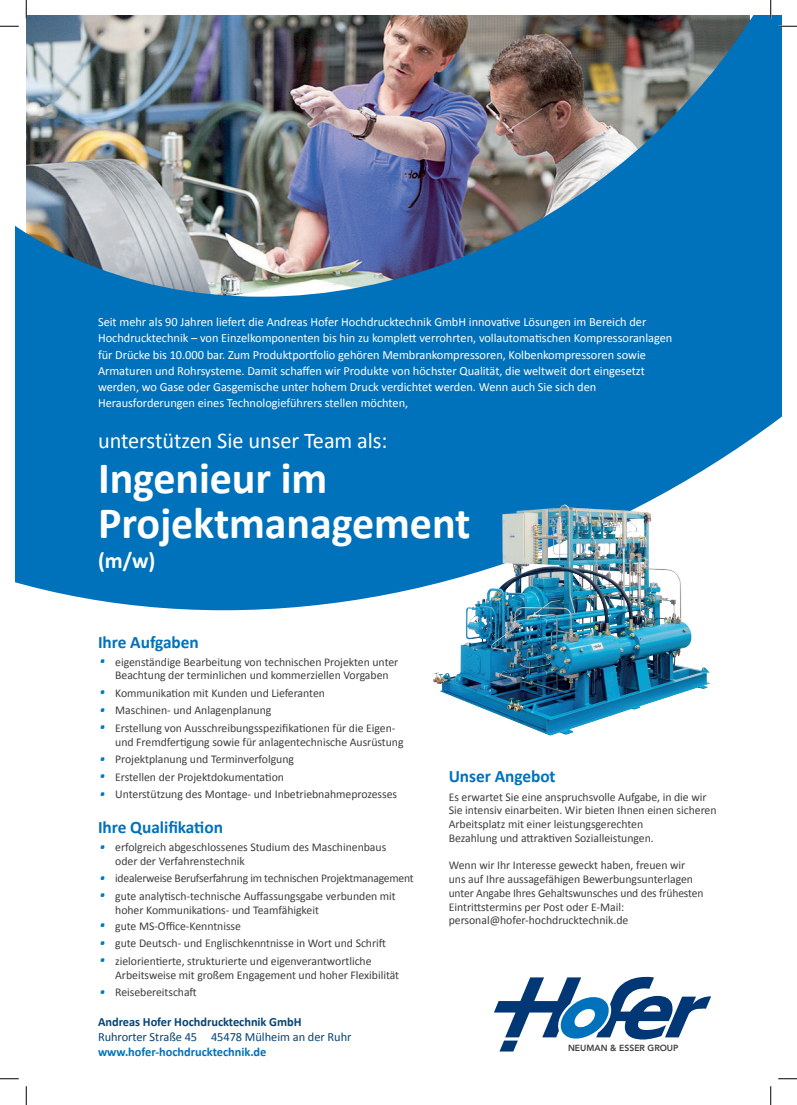
<style>
.page{position:relative;width:797px;height:1105px;background:#fff}
.page>*{position:absolute;margin:0;border:0;box-sizing:border-box;transform-origin:0 0}
.t1{font:700 45px/45px "Calibri";letter-spacing:-.005em;color:#fff}
.t2{font:34.25px "Calibri";color:#0079c0}
.t3{font:22.5px "Calibri";letter-spacing:-.005em;color:#fff}
.t4{font:700 22.5px "Calibri";color:#fff}
.t5{font:700 17.5px "Calibri";letter-spacing:-.005em;color:#0071bb}
.t6{font:12.5px/16.2px "Calibri";letter-spacing:-.005em;color:#fff}
.t7{font:12.5px "Calibri";letter-spacing:-.005em;color:#044376}
.t8{font:700 12.5px "Calibri";letter-spacing:-.005em;color:#044376}
.t9{font:700 12.5px "Calibri";letter-spacing:-.005em;color:#0071bb}
.t10{font:11.88px/13.8px "Calibri";letter-spacing:-.005em;color:#3e3e3f}
.t11{font:800 8.88px "Avenir";color:#3e3e3f}
</style>
<div class="page">
<img style="left:16px;top:16px;width:765px;height:594px">
<img style="left:395px;top:487px;width:354px;height:249px">
<svg style="left:494px;top:977px;width:217px;height:74px"></svg>
<svg style="left:0;top:25px;width:19px;height:2px"></svg>
<svg style="left:778px;top:25px;width:19px;height:2px"></svg>
<svg style="left:0;top:1078px;width:19px;height:1px"></svg>
<svg style="left:778px;top:1078px;width:19px;height:1px"></svg>
<svg style="left:25px;top:0;width:2px;height:19px"></svg>
<svg style="left:25px;top:1086px;width:2px;height:19px"></svg>
<svg style="left:770px;top:0;width:1px;height:19px"></svg>
<svg style="left:770px;top:1086px;width:1px;height:19px"></svg>
<p class="t6" style="left:98px;top:314px;width:576px">Seit mehr als 90 Jahren liefert die Andreas Hofer Hochdrucktechnik GmbH innovative Lösungen im Bereich der Hochdrucktechnik – von Einzelkomponenten bis hin zu komplett verrohrten, vollautomatischen Kompressoranlagen für Drücke bis 10.000 bar. Zum Produktportfolio gehören Membrankompressoren, Kolbenkompressoren sowie Armaturen und Rohrsysteme. Damit schaffen wir Produkte von höchster Qualität, die weltweit dort eingesetzt werden, wo Gase oder Gasgemische unter hohem Druck verdichtet werden. Wenn auch Sie sich den Herausforderungen eines Technologieführers stellen möchten,</p>
<h3 class="t3" style="left:98px;top:426px;width:291px">unterstützen Sie unser Team als:</h3>
<h1 class="t1" style="left:98px;top:455px;width:374px">Ingenieur im<br>Projektmanagement</h1>
<h3 class="t4" style="left:98px;top:546px;width:59px">(m/w)</h3>
<h3 class="t5" style="left:98px;top:631px;width:102px">Ihre Aufgaben</h3>
<h2 class="t2" style="left:98px;top:630px;width:15px">.</h2>
<p class="t10" style="left:115px;top:655px;width:285px">eigenständige Bearbeitung von technischen Projekten unter<br>Beachtung der terminlichen und kommerziellen Vorgaben</p>
<h2 class="t2" style="left:98px;top:661px;width:15px">.</h2>
<p class="t10" style="left:115px;top:686px;width:211px">Kommunikation mit Kunden und Lieferanten</p>
<h2 class="t2" style="left:98px;top:679px;width:15px">.</h2>
<p class="t10" style="left:115px;top:703px;width:158px">Maschinen- und Anlagenplanung</p>
<h2 class="t2" style="left:98px;top:696px;width:15px">.</h2>
<p class="t10" style="left:115px;top:721px;width:290px">Erstellung von Ausschreibungsspezifikationen für die Eigen&shy;und Fremdfertigung sowie für anlagentechnische Ausrüstung</p>
<h2 class="t2" style="left:98px;top:727px;width:15px">.</h2>
<p class="t10" style="left:115px;top:752px;width:180px">Projektplanung und Terminverfolgung</p>
<h2 class="t2" style="left:98px;top:745px;width:15px">.</h2>
<p class="t10" style="left:115px;top:770px;width:170px">Erstellen der Projektdokumentation</p>
<h2 class="t2" style="left:98px;top:762px;width:15px">.</h2>
<p class="t10" style="left:115px;top:787px;width:283px">Unterstützung des Montage- und Inbetriebnahmeprozesses</p>
<h3 class="t5" style="left:98px;top:816px;width:126px">Ihre Qualifikation</h3>
<h2 class="t2" style="left:98px;top:815px;width:15px">.</h2>
<p class="t10" style="left:115px;top:840px;width:272px">erfolgreich abgeschlossenes Studium des Maschinenbaus oder der Verfahrenstechnik</p>
<h2 class="t2" style="left:98px;top:847px;width:15px">.</h2>
<p class="t10" style="left:115px;top:871px;width:300px">idealerweise Berufserfahrung im technischen Projektmanagement</p>
<h2 class="t2" style="left:98px;top:864px;width:15px">.</h2>
<p class="t10" style="left:115px;top:889px;width:282px">gute analytisch-technische Auffassungsgabe verbunden mit hoher Kommunikations- und Teamfähigkeit</p>
<h2 class="t2" style="left:98px;top:894px;width:15px">.</h2>
<p class="t10" style="left:115px;top:919px;width:127px">gute MS-Office-Kenntnisse</p>
<h2 class="t2" style="left:98px;top:912px;width:15px">.</h2>
<p class="t10" style="left:115px;top:936px;width:272px">gute Deutsch- und Englischkenntnisse in Wort und Schrift</p>
<h2 class="t2" style="left:98px;top:929px;width:15px">.</h2>
<p class="t10" style="left:115px;top:954px;width:285px">zielorientierte, strukturierte und eigenverantwortliche<br>Arbeitsweise mit großem Engagement und hoher Flexibilität</p>
<h2 class="t2" style="left:98px;top:960px;width:15px">.</h2>
<p class="t10" style="left:115px;top:985px;width:83px">Reisebereitschaft</p>
<h3 class="t5" style="left:448px;top:765px;width:108px">Unser Angebot</h3>
<p class="t10" style="left:448px;top:790px;width:269px">Es erwartet Sie eine anspruchsvolle Aufgabe, in die wir Sie intensiv einarbeiten. Wir bieten Ihnen einen sicheren Arbeitsplatz mit einer leistungsgerechten<br>Bezahlung und attraktiven Sozialleistungen.</p>
<p class="t10" style="left:448px;top:858px;width:256px">Wenn wir Ihr Interesse geweckt haben, freuen wir uns auf Ihre aussagefähigen Bewerbungsunterlagen unter Angabe Ihres Gehaltswunsches und des frühesten Eintrittstermins per Post oder E-Mail: personal@hofer-hochdrucktechnik.de</p>
<p class="t8" style="left:98px;top:1014px;width:205px">Andreas Hofer Hochdrucktechnik GmbH</p>
<p class="t7" style="left:98px;top:1029px;width:255px">Ruhrorter Straße 45 45478 Mülheim an der Ruhr</p>
<p class="t9" style="left:98px;top:1044px;width:170px">www.hofer-hochdrucktechnik.de</p>
<p class="t11" style="left:568px;top:1041px;width:112px">NEUMAN &amp; ESSER GROUP</p>
</div>
